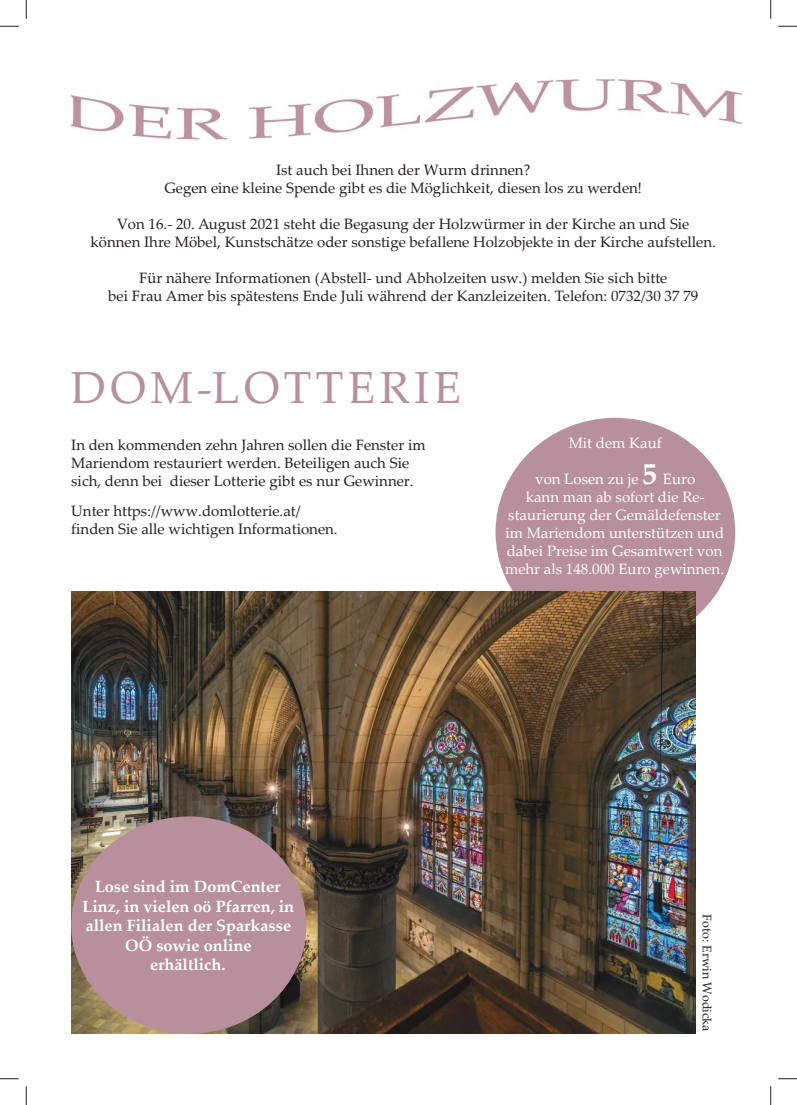
<style>
.page{position:relative;width:797px;height:1105px;background:#fff}
.page>*{position:absolute;margin:0;border:0;box-sizing:border-box;transform-origin:0 0}
.t1{font:45px "Palatino Linotype";color:#b8909d}
.t2{font:700 16.25px/19.5px "Palatino Linotype";color:#fff;text-align:center}
.t3{font:15px/18px "Palatino Linotype";color:#241f1f;text-align:center}
.t4{font:15px/18px "Palatino Linotype";color:#fff;text-align:center}
.t5{font:12.5px "Palatino Linotype";color:#241f1f}
.s1{font-weight:700;font-size:30px}
</style>
<div class="page">
<img style="left:71px;top:78px;width:671px;height:62px">
<div style="left:495px;top:418px;width:240px;height:228px;background:#b8909d;border-radius:50%"></div>
<img style="left:71px;top:591px;width:624px;height:443px">
<div style="left:71px;top:816px;width:235px;height:218px;background:#b8909d;border-radius:50%"></div>
<svg style="left:0;top:25px;width:19px;height:2px"></svg>
<svg style="left:778px;top:25px;width:19px;height:2px"></svg>
<svg style="left:0;top:1078px;width:19px;height:1px"></svg>
<svg style="left:778px;top:1078px;width:19px;height:1px"></svg>
<svg style="left:25px;top:0;width:2px;height:19px"></svg>
<svg style="left:25px;top:1086px;width:2px;height:19px"></svg>
<svg style="left:770px;top:0;width:1px;height:19px"></svg>
<svg style="left:770px;top:1086px;width:1px;height:19px"></svg>
<p class="t3" style="left:164px;top:160px;width:479px">Ist auch bei Ihnen der Wurm drinnen?<br>Gegen eine kleine Spende gibt es die Möglichkeit, diesen los zu werden!</p>
<p class="t3" style="left:91px;top:214px;width:627px">Von 16.- 20. August 2021 steht die Begasung der Holzwürmer in der Kirche an und Sie können Ihre Möbel, Kunstschätze oder sonstige befallene Holzobjekte in der Kirche aufstellen.</p>
<p class="t3" style="left:108px;top:268px;width:591px">Für nähere Informationen (Abstell- und Abholzeiten usw.) melden Sie sich bitte<br>bei Frau Amer bis spätestens Ende Juli während der Kanzleizeiten. Telefon: 0732/30 37 79</p>
<h1 class="t1" style="left:71px;top:356px;width:41px">Dom</h1>
<h1 class="t1" style="left:197px;top:356px;width:49px">-Lott</h1>
<h1 class="t1" style="left:348px;top:356px;width:115px">erie</h1>
<p class="t3" style="left:71px;top:435px;width:356px;text-align:left">In den kommenden zehn Jahren sollen die Fenster im<br>Mariendom restauriert werden. Beteiligen auch Sie sich, denn bei dieser Lotterie gibt es nur Gewinner.</p>
<p class="t3" style="left:71px;top:501px;width:268px;text-align:left">Unter https://www.domlotterie.at/ finden Sie alle wichtigen Informationen.</p>
<p class="t4" style="left:568px;top:433px;width:95px">Mit dem Kauf</p>
<p class="t4" style="left:505px;top:469px;width:220px">von Losen zu je <span class="s1">5</span> Euro<br>kann man ab sofort die Re&shy;staurierung der Gemäldefenster im Mariendom unterstützen und dabei Preise im Gesamtwert von mehr als 148.000 Euro gewinnen.</p>
<p class="t2" style="left:83px;top:876px;width:213px">Lose sind im DomCenter<br>Linz, in vielen oö Pfarren, in allen Filialen der Sparkasse<br>OÖ sowie online<br>erhältlich.</p>
<p class="t5" style="left:716px;top:914px;width:119px;rotate:90deg">Foto: Erwin Wodicka</p>
</div>
